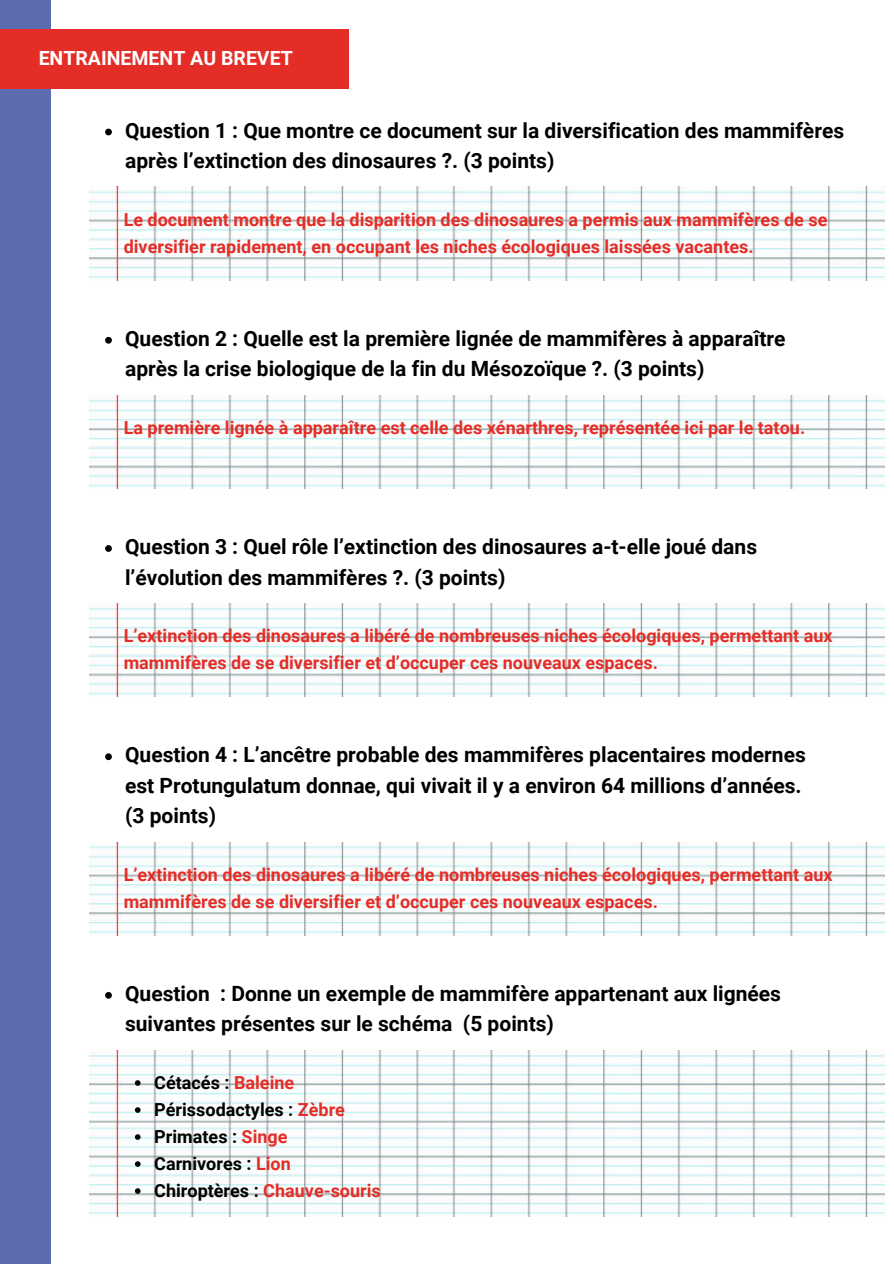
<style>
.page{position:relative;width:894px;height:1264px;background:#fff}
.page>*{position:absolute;margin:0;border:0;box-sizing:border-box;transform-origin:0 0}
.t1{font:700 21px/30.3px "Roboto";color:#000}
.t2{font:700 19.5px "Roboto";color:#fff}
.t3{font:700 18px/27px "Roboto";color:#e52d27}
.t4{font:700 18px/27px "Roboto";color:#000}
.s1{color:#e52d27}
</style>
<div class="page">
<div style="left:0;top:0;width:51px;height:1263px;background:#5d6cb0"></div>
<div style="left:0;top:30px;width:348px;height:59px;background:#e52d27"></div>
<img style="left:659px;top:395px;width:225px;height:93px">
<img style="left:444px;top:395px;width:215px;height:93px">
<img style="left:89px;top:395px;width:355px;height:93px">
<svg style="left:105px;top:129px;width:7px;height:6px"></svg>
<svg style="left:105px;top:337px;width:7px;height:6px"></svg>
<img style="left:659px;top:187px;width:225px;height:93px">
<img style="left:444px;top:187px;width:215px;height:93px">
<img style="left:89px;top:187px;width:355px;height:93px">
<img style="left:659px;top:603px;width:225px;height:94px">
<img style="left:444px;top:603px;width:215px;height:94px">
<img style="left:89px;top:603px;width:355px;height:94px">
<svg style="left:105px;top:545px;width:7px;height:7px"></svg>
<img style="left:659px;top:842px;width:225px;height:93px">
<img style="left:444px;top:842px;width:215px;height:93px">
<img style="left:89px;top:842px;width:355px;height:93px">
<svg style="left:105px;top:753px;width:7px;height:7px"></svg>
<img style="left:659px;top:1050px;width:225px;height:73px">
<img style="left:444px;top:1050px;width:215px;height:73px">
<img style="left:89px;top:1050px;width:355px;height:73px">
<svg style="left:105px;top:992px;width:7px;height:6px"></svg>
<img style="left:659px;top:1123px;width:225px;height:93px">
<img style="left:444px;top:1123px;width:215px;height:93px">
<img style="left:89px;top:1123px;width:355px;height:93px">
<svg style="left:135px;top:1080px;width:5px;height:5px"></svg>
<svg style="left:135px;top:1107px;width:5px;height:5px"></svg>
<svg style="left:135px;top:1134px;width:5px;height:5px"></svg>
<svg style="left:135px;top:1161px;width:5px;height:5px"></svg>
<svg style="left:135px;top:1188px;width:5px;height:5px"></svg>
<p class="t2" style="left:39px;top:44px;width:255px">ENTRAINEMENT AU BREVET</p>
<p class="t1" style="left:125px;top:114px;width:720px">Question 1 : Que montre ce document sur la diversification des mammifères après l’extinction des dinosaures ?. (3 points)</p>
<p class="t3" style="left:124px;top:205px;width:705px">Le document montre que la disparition des dinosaures a permis aux mammifères de se diversifier rapidement, en occupant les niches écologiques laissées vacantes.</p>
<p class="t1" style="left:125px;top:322px;width:661px">Question 2 : Quelle est la première lignée de mammifères à apparaître après la crise biologique de la fin du Mésozoïque ?. (3 points)</p>
<p class="t3" style="left:124px;top:413px;width:683px">La première lignée à apparaître est celle des xénarthres, représentée ici par le tatou.</p>
<p class="t1" style="left:125px;top:530px;width:633px">Question 3 : Quel rôle l’extinction des dinosaures a-t-elle joué dans l’évolution des mammifères ?. (3 points)</p>
<p class="t3" style="left:124px;top:621px;width:710px">L’extinction des dinosaures a libéré de nombreuses niches écologiques, permettant aux mammifères de se diversifier et d’occuper ces nouveaux espaces.</p>
<p class="t1" style="left:125px;top:739px;width:682px">Question 4 : L’ancêtre probable des mammifères placentaires modernes est Protungulatum donnae, qui vivait il y a environ 64 millions d’années. (3 points)</p>
<p class="t3" style="left:124px;top:860px;width:710px">L’extinction des dinosaures a libéré de nombreuses niches écologiques, permettant aux mammifères de se diversifier et d’occuper ces nouveaux espaces.</p>
<p class="t1" style="left:125px;top:977px;width:657px">Question : Donne un exemple de mammifère appartenant aux lignées suivantes présentes sur le schéma (5 points)</p>
<p class="t4" style="left:154px;top:1068px;width:228px">Cétacés : <span class="s1">Baleine<br></span>Périssodactyles : <span class="s1">Zèbre<br></span>Primates : <span class="s1">Singe<br></span>Carnivores : <span class="s1">Lion<br></span>Chiroptères : <span class="s1">Chauve-souris</span></p>
</div>
